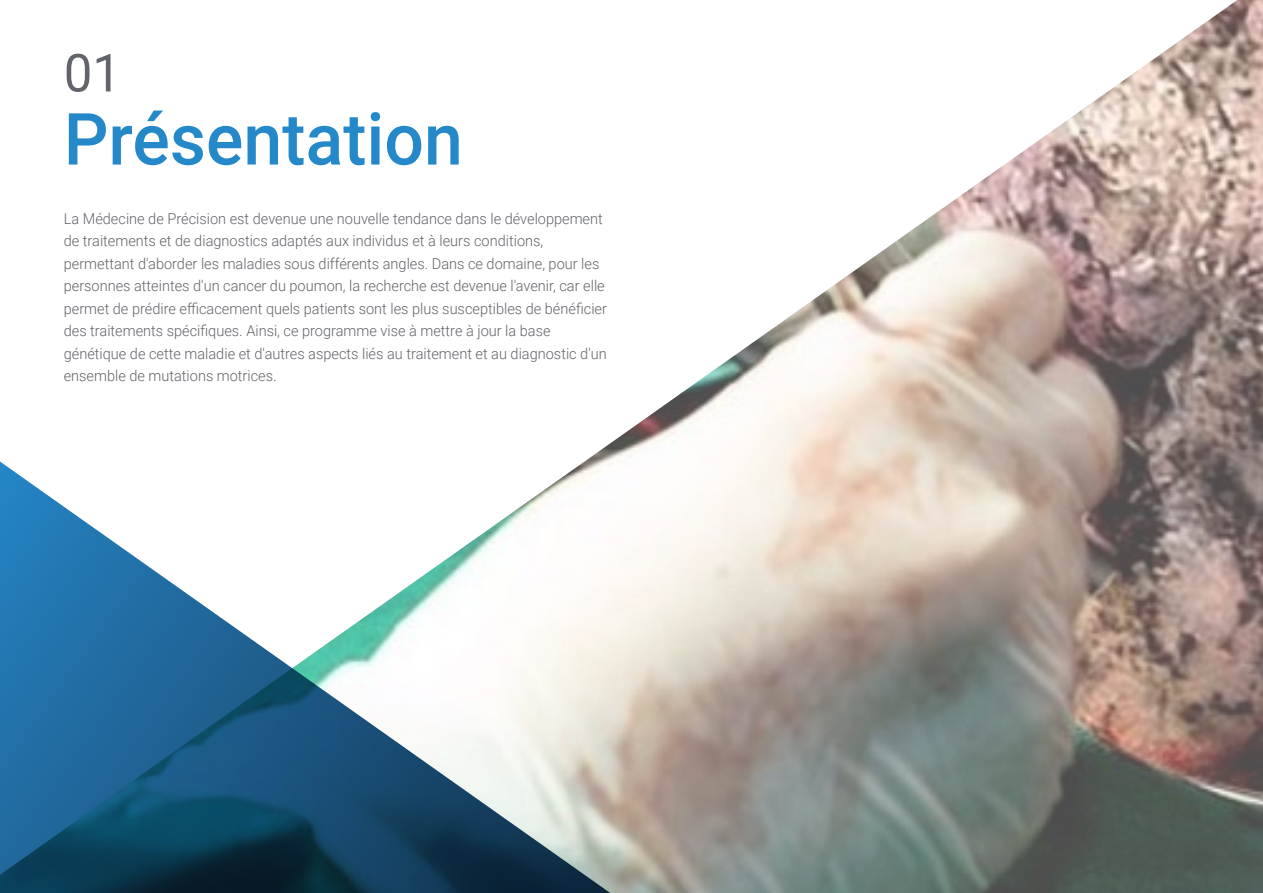
<style>
.page{position:relative;width:1263px;height:893px;background:#fff}
.page>*{position:absolute;margin:0;border:0;box-sizing:border-box;transform-origin:0 0}
.t1{font:500 72px "Roboto";color:#2488c9}
.t2{font:52.5px "Roboto";color:#61646a}
.t3{font:300 15px/22.5px "Roboto";color:#61646a}
</style>
<div class="page">
<img style="left:606px;top:0;width:657px;height:893px">
<svg style="left:0;top:446px;width:640px;height:447px"></svg>
<h2 class="t2" style="left:64px;top:36px;width:59px">01</h2>
<h1 class="t1" style="left:64px;top:89px;width:401px">Présentation</h1>
<p class="t3" style="left:64px;top:207px;width:545px">La Médecine de Précision est devenue une nouvelle tendance dans le développement de traitements et de diagnostics adaptés aux individus et à leurs conditions, permettant d'aborder les maladies sous différents angles. Dans ce domaine, pour les personnes atteintes d'un cancer du poumon, la recherche est devenue l'avenir, car elle permet de prédire efficacement quels patients sont les plus susceptibles de bénéficier des traitements spécifiques. Ainsi, ce programme vise à mettre à jour la base génétique de cette maladie et d'autres aspects liés au traitement et au diagnostic d'un ensemble de mutations motrices.</p>
</div>
